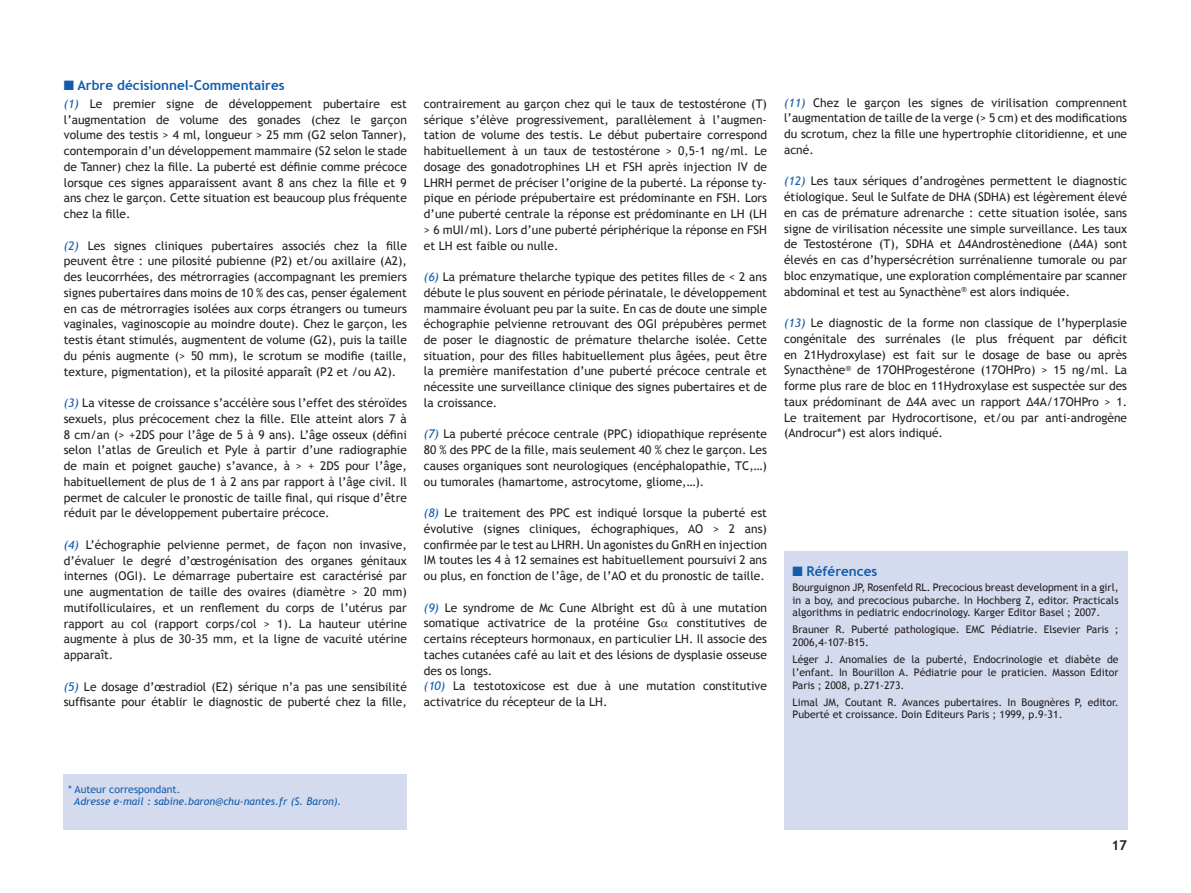
<style>
.page{position:relative;width:1191px;height:893px;background:#fff}
.page>*{position:absolute;margin:0;border:0;box-sizing:border-box;transform-origin:0 0}
.t1{font:700 13.5px "Trebuchet MS";color:#135cab}
.t2{font:700 13.5px "Trebuchet MS";color:#231f20}
.t3{font:12px/15.8px "Trebuchet MS";color:#231f20;text-align:justify}
.t4{font:10.5px/12.8px "Trebuchet MS";color:#231f20;text-align:justify}
.t5{font:italic 10.5px "Trebuchet MS";color:#135cab}
.t6{font:10.5px "Trebuchet MS";color:#135cab}
.s1{font-style:italic;color:#135cab}
</style>
<div class="page">
<div style="left:64px;top:774px;width:343px;height:55px;background:#d5dbee"></div>
<div style="left:784px;top:551px;width:343px;height:278px;background:#d5dbee"></div>
<p class="t1" style="left:64px;top:77px;width:222px">■ Arbre décisionnel-Commentaires</p>
<p class="t3" style="left:64px;top:96px;width:344px"><span class="s1">(1)</span> Le premier signe de développement pubertaire est l’augmentation de volume des gonades (chez le garçon volume des testis &gt; 4 ml, longueur &gt; 25 mm (G2 selon Tanner), contemporain d’un développement mammaire (S2 selon le stade de Tanner) chez la fille. La puberté est définie comme précoce lorsque ces signes apparaissent avant 8 ans chez la fille et 9 ans chez le garçon. Cette situation est beaucoup plus fréquente chez la fille.</p>
<p class="t3" style="left:64px;top:238px;width:345px"><span class="s1">(2)</span> Les signes cliniques pubertaires associés chez la fille peuvent être : une pilosité pubienne (P2) et/ou axillaire (A2), des leucorrhées, des métrorragies (accompagnant les premiers signes pubertaires dans moins de 10 % des cas, penser également en cas de métrorragies isolées aux corps étrangers ou tumeurs vaginales, vaginoscopie au moindre doute). Chez le garçon, les testis étant stimulés, augmentent de volume (G2), puis la taille du pénis augmente (&gt; 50 mm), le scrotum se modifie (taille, texture, pigmentation), et la pilosité apparaît (P2 et /ou A2).</p>
<p class="t3" style="left:64px;top:395px;width:344px"><span class="s1">(3)</span> La vitesse de croissance s’accélère sous l’effet des stéroïdes sexuels, plus précocement chez la fille. Elle atteint alors 7 à 8 cm/an (&gt; +2DS pour l’âge de 5 à 9 ans). L’âge osseux (défini selon l’atlas de Greulich et Pyle à partir d’une radiographie de main et poignet gauche) s’avance, à &gt; + 2DS pour l’âge, habituellement de plus de 1 à 2 ans par rapport à l’âge civil. Il permet de calculer le pronostic de taille final, qui risque d’être réduit par le développement pubertaire précoce.</p>
<p class="t3" style="left:64px;top:537px;width:344px"><span class="s1">(4)</span> L’échographie pelvienne permet, de façon non invasive, d’évaluer le degré d’œstrogénisation des organes génitaux internes (OGI). Le démarrage pubertaire est caractérisé par une augmentation de taille des ovaires (diamètre &gt; 20 mm) mutifolliculaires, et un renflement du corps de l’utérus par rapport au col (rapport corps/col &gt; 1). La hauteur utérine augmente à plus de 30-35 mm, et la ligne de vacuité utérine apparaît.</p>
<p class="t3" style="left:64px;top:678px;width:344px"><span class="s1">(5)</span> Le dosage d’œstradiol (E2) sérique n’a pas une sensibilité suffisante pour établir le diagnostic de puberté chez la fille,</p>
<p class="t3" style="left:424px;top:96px;width:345px">contrairement au garçon chez qui le taux de testostérone (T) sérique s’élève progressivement, parallèlement à l’augmen&shy;tation de volume des testis. Le début pubertaire correspond habituellement à un taux de testostérone &gt; 0,5-1 ng/ml. Le dosage des gonadotrophines LH et FSH après injection IV de LHRH permet de préciser l’origine de la puberté. La réponse ty&shy;pique en période prépubertaire est prédominante en FSH. Lors d’une puberté centrale la réponse est prédominante en LH (LH &gt; 6 mUI/ml). Lors d’une puberté périphérique la réponse en FSH et LH est faible ou nulle.</p>
<p class="t3" style="left:424px;top:269px;width:344px"><span class="s1">(6)</span> La prémature thelarche typique des petites filles de &lt; 2 ans débute le plus souvent en période périnatale, le développement mammaire évoluant peu par la suite. En cas de doute une simple échographie pelvienne retrouvant des OGI prépubères permet de poser le diagnostic de prémature thelarche isolée. Cette situation, pour des filles habituellement plus âgées, peut être la première manifestation d’une puberté précoce centrale et nécessite une surveillance clinique des signes pubertaires et de la croissance.</p>
<p class="t3" style="left:424px;top:426px;width:344px"><span class="s1">(7)</span> La puberté précoce centrale (PPC) idiopathique représente 80 % des PPC de la fille, mais seulement 40 % chez le garçon. Les causes organiques sont neurologiques (encéphalopathie, TC,…) ou tumorales (hamartome, astrocytome, gliome,…).</p>
<p class="t3" style="left:424px;top:505px;width:344px"><span class="s1">(8)</span> Le traitement des PPC est indiqué lorsque la puberté est évolutive (signes cliniques, échographiques, AO &gt; 2 ans) confirmée par le test au LHRH. Un agonistes du GnRH en injection IM toutes les 4 à 12 semaines est habituellement poursuivi 2 ans ou plus, en fonction de l’âge, de l’AO et du pronostic de taille.</p>
<p class="t3" style="left:424px;top:600px;width:344px"><span class="s1">(9)</span> Le syndrome de Mc Cune Albright est dû à une mutation somatique activatrice de la protéine Gs</p>
<p class="t3" style="left:424px;top:615px;width:344px;text-align:left;text-indent:253px">constitutives de certains récepteurs hormonaux, en particulier LH. Il associe des taches cutanées café au lait et des lésions de dysplasie osseuse des os longs.<br><span class="s1">(10)</span> La testotoxicose est due à une mutation constitutive activatrice du récepteur de la LH.</p>
<p class="t3" style="left:784px;top:95px;width:344px"><span class="s1">(11)</span> Chez le garçon les signes de virilisation comprennent l’augmentation de taille de la verge (&gt; 5 cm) et des modifications du scrotum, chez la fille une hypertrophie clitoridienne, et une acné.</p>
<p class="t3" style="left:784px;top:173px;width:344px"><span class="s1">(12)</span> Les taux sériques d’androgènes permettent le diagnostic étiologique. Seul le Sulfate de DHA (SDHA) est légèrement élevé en cas de prémature adrenarche : cette situation isolée, sans signe de virilisation nécessite une simple surveillance. Les taux de Testostérone (T), SDHA et Δ4Androstènedione (Δ4A) sont élevés en cas d’hypersécrétion surrénalienne tumorale ou par bloc enzymatique, une exploration complémentaire par scanner abdominal et test au Synacthène<sup>®</sup> est alors indiquée.</p>
<p class="t3" style="left:784px;top:315px;width:344px"><span class="s1">(13)</span> Le diagnostic de la forme non classique de l’hyperplasie congénitale des surrénales (le plus fréquent par déficit en 21Hydroxylase) est fait sur le dosage de base ou après Synacthène<sup>®</sup> de 17OHProgestérone (17OHPro) &gt; 15 ng/ml. La forme plus rare de bloc en 11Hydroxylase est suspectée sur des taux prédominant de Δ4A avec un rapport Δ4A/17OHPro &gt; 1.<br>Le traitement par Hydrocortisone, et/ou par anti-androgène (Androcur*) est alors indiqué.</p>
<p class="t1" style="left:792px;top:563px;width:86px">■ Références</p>
<p class="t4" style="left:792px;top:581px;width:327px">Bourguignon JP, Rosenfeld RL. Precocious breast development in a girl, in a boy, and precocious pubarche. In Hochberg Z, editor. Practicals algorithms in pediatric endocrinology. Karger Editor Basel ; 2007.</p>
<p class="t4" style="left:792px;top:623px;width:327px">Brauner R. Puberté pathologique. EMC Pédiatrie. Elsevier Paris ;<br>2006,4-107-B15.</p>
<p class="t4" style="left:792px;top:653px;width:327px">Léger J. Anomalies de la puberté, Endocrinologie et diabète de l’enfant. In Bourillon A. Pédiatrie pour le praticien. Masson Editor Paris ; 2008, p.271-273.</p>
<p class="t4" style="left:792px;top:696px;width:327px">Limal JM, Coutant R. Avances pubertaires. In Bougnères P, editor.<br>Puberté et croissance. Doin Editeurs Paris ; 1999, p.9-31.</p>
<p class="t6" style="left:68px;top:783px;width:114px">* Auteur correspondant.</p>
<p class="t5" style="left:74px;top:795px;width:269px">Adresse e-mail : sabine.baron@chu-nantes.fr (S. Baron).</p>
<p class="t2" style="left:1111px;top:837px;width:17px">17</p>
</div>
